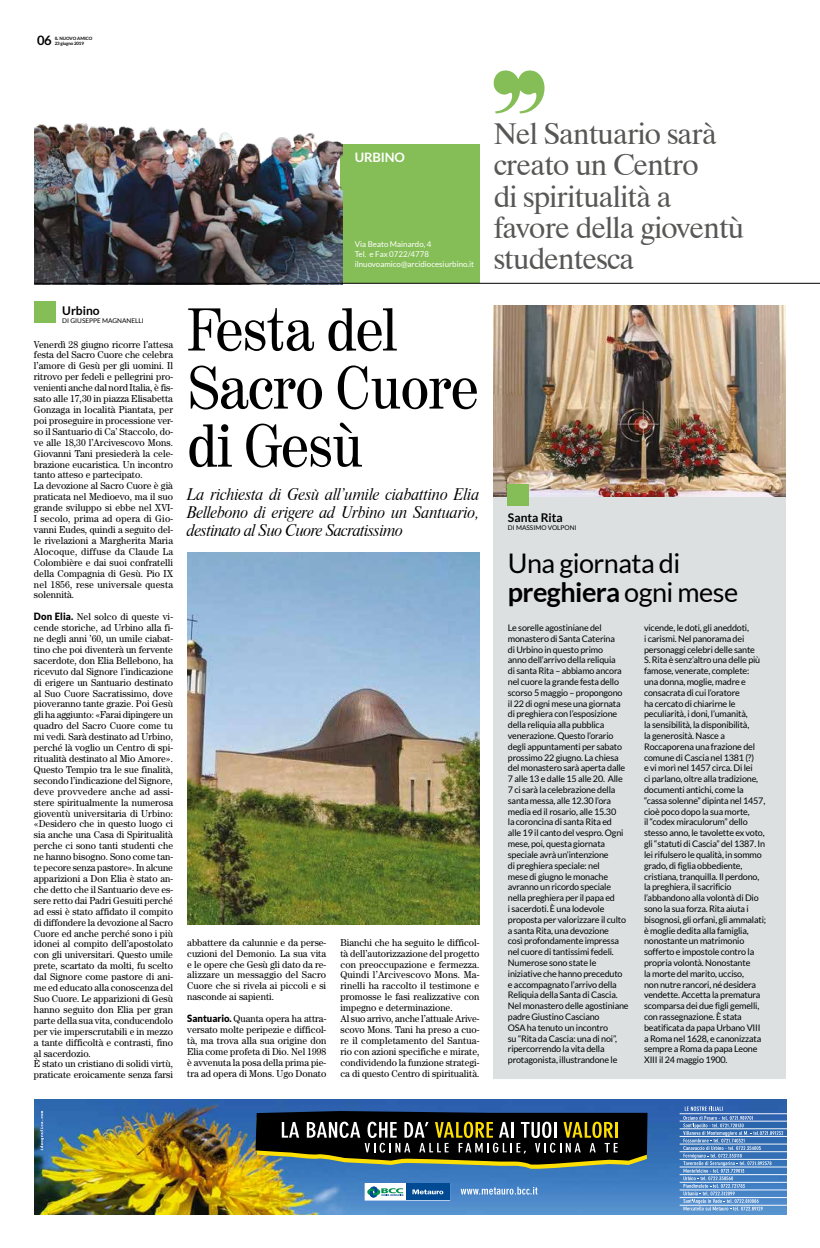
<style>
.page{position:relative;width:820px;height:1248px;background:#fff}
.page>*{position:absolute;margin:0;border:0;box-sizing:border-box;transform-origin:0 0}
.t1{font:60px/58px "Century 725 BT";letter-spacing:-.02em;color:#000;scale:.93 1}
.t2{font:30px/31.4px "Dutch 801 BT";letter-spacing:-.03em;color:#575756}
.t3{font:27px/29px "Lato";letter-spacing:-.02em;color:#000}
.t4{font:16px/18px "Dutch 801 BT Italic Headline";letter-spacing:-.03em;color:#000;text-align:justify}
.t5{font:700 13px "Lato";letter-spacing:-.01em;color:#fff}
.t6{font:700 13px "Lato";color:#000}
.t7{font:700 12px "Lato";color:#000}
.t8{font:10px/10.9px "Century Std";color:#000;scale:.95 1}
.t9{font:9px/10.8px "Lato";letter-spacing:-.02em;color:#000}
.t10{font:8px/9.6px "Lato";color:#fff}
.t11{font:6.5px "Lato";color:#000}
.t12{font:700 4.5px "Lato";color:#000}
.t13{font:700 4.5px "Lato";letter-spacing:-.03em;color:#000}
.s1{font-family:"Lato";font-weight:900}
.s2{font-weight:700}
</style>
<div class="page">
<div style="left:340px;top:144px;width:139px;height:139px;background:#85be57"></div>
<img style="left:187px;top:552px;width:292px;height:372px">
<div style="left:34px;top:301px;width:21px;height:21px;background:#85be57"></div>
<div style="left:493px;top:311px;width:292px;height:767px;background:#dce0e1"></div>
<img style="left:493px;top:305px;width:292px;height:191px">
<div style="left:507px;top:484px;width:21px;height:21px;background:#85be57"></div>
<svg style="left:493px;top:70px;width:51px;height:43px"></svg>
<img style="left:34px;top:1099px;width:751px;height:114px">
<svg style="left:255px;top:1110px;width:392px;height:60px;background:#393d2f"></svg>
<div style="left:365px;top:1183px;width:84px;height:16px;background:#fff"></div>
<div style="left:365px;top:1183px;width:84px;height:17px;border:1px solid #fff"></div>
<div style="left:406px;top:1183px;width:43px;height:16px;background:#004a93"></div>
<svg style="left:367px;top:1186px;width:36px;height:10px"></svg>
<svg style="left:412px;top:1189px;width:31px;height:5px"></svg>
<svg style="left:460px;top:1186px;width:77px;height:8px"></svg>
<hr style="left:679px;top:1120px;width:106px;height:1px;background:#fff">
<hr style="left:679px;top:1128px;width:106px;height:1px;background:#fff">
<hr style="left:679px;top:1136px;width:106px;height:1px;background:#fff">
<hr style="left:679px;top:1143px;width:106px;height:1px;background:#fff">
<hr style="left:679px;top:1151px;width:106px;height:1px;background:#fff">
<hr style="left:679px;top:1158px;width:106px;height:1px;background:#fff">
<hr style="left:679px;top:1166px;width:106px;height:1px;background:#fff">
<hr style="left:679px;top:1174px;width:106px;height:1px;background:#fff">
<hr style="left:679px;top:1181px;width:106px;height:1px;background:#fff">
<hr style="left:679px;top:1189px;width:106px;height:1px;background:#fff">
<hr style="left:679px;top:1197px;width:106px;height:1px;background:#fff">
<hr style="left:679px;top:1204px;width:106px;height:1px;background:#fff">
<svg style="left:683px;top:1106px;width:99px;height:104px;background:#6593c8"></svg>
<hr style="left:679px;top:1113px;width:106px;height:1px;background:#fff">
<svg style="left:40px;top:1110px;width:4px;height:40px"></svg>
<img style="left:34px;top:123px;width:308px;height:160px">
<hr style="left:34px;top:283px;width:785px;height:1px;background:#000">
<h3 class="t6" style="left:37px;top:32px;width:16px">06</h3>
<p class="t13" style="left:55px;top:40px;width:31px">23 giugno 2019</p>
<p class="t12" style="left:55px;top:36px;width:39px">IL NUOVO AMICO</p>
<h3 class="t5" style="left:354px;top:150px;width:52px">URBINO</h3>
<p class="t10" style="left:354px;top:240px;width:121px">Via Beato Mainardo, 4<br>Tel. e Fax 0722/4778 ilnuovoamico@arcidiocesiurbino.it</p>
<p class="t7" style="left:62px;top:303px;width:39px">Urbino</p>
<p class="t11" style="left:62px;top:316px;width:83px">DI GIUSEPPE MAGNANELLI</p>
<p class="t8" style="left:34px;top:338px;width:148px">Venerdì 28 giugno ricorre l’attesa festa del Sacro Cuore che celebra l’amore di Gesù per gli uomini. Il ritrovo per fedeli e pellegrini pro&shy;venienti anche dal nord Italia, è fis&shy;sato alle 17,30 in piazza Elisabetta<br>Gonzaga in località Piantata, per poi proseguire in processione ver&shy;so il Santuario di Ca’ Staccolo, do&shy;ve alle 18,30 l’Arcivescovo Mons.<br>Giovanni Tani presiederà la cele&shy;brazione eucaristica. Un incontro tanto atteso e partecipato.<br>La devozione al Sacro Cuore è già praticata nel Medioevo, ma il suo grande sviluppo si ebbe nel XVI-<br>I secolo, prima ad opera di Gio&shy;vanni Eudes, quindi a seguito del&shy;le rivelazioni a Margherita Maria<br>Alocoque, diffuse da Claude La<br>Colombière e dai suoi confratelli della Compagnia di Gesù. Pio IX nel 1856, rese universale questa solennità.</p>
<p class="t8" style="left:34px;top:611px;width:148px"><span class="s1">Don Elia.</span> Nel solco di queste vi&shy;cende storiche, ad Urbino alla fi&shy;ne degli anni ’60, un umile ciabat&shy;tino che poi diventerà un fervente sacerdote, don Elia Bellebono, ha ricevuto dal Signore l’indicazione di erigere un Santuario destinato al Suo Cuore Sacratissimo, dove pioveranno tante grazie. Poi Gesù gli ha aggiunto: «Farai dipingere un quadro del Sacro Cuore come tu mi vedi. Sarà destinato ad Urbino, perché là voglio un Centro di spi&shy;ritualità destinato al Mio Amore».<br>Questo Tempio tra le sue finalità, secondo l’indicazione del Signore, deve provvedere anche ad assi&shy;stere spiritualmente la numerosa gioventù universitaria di Urbino: «Desidero che in questo luogo ci sia anche una Casa di Spiritualità perche ci sono tanti studenti che ne hanno bisogno. Sono come tan&shy;te pecore senza pastore». In alcune apparizioni a Don Elia è stato an&shy;che detto che il Santuario deve es&shy;sere retto dai Padri Gesuiti perché ad essi è stato affidato il compito di diffondere la devozione al Sacro Cuore ed anche perché sono i più idonei al compito dell’apostolato con gli universitari. Questo umile prete, scartato da molti, fu scelto dal Signore come pastore di ani&shy;me ed educato alla conoscenza del Suo Cuore. Le apparizioni di Gesù hanno seguito don Elia per gran parte della sua vita, conducendolo per vie imperscrutabili e in mezzo a tante difficoltà e contrasti, fino al sacerdozio.<br>È stato un cristiano di solidi virtù, praticate eroicamente senza farsi</p>
<h1 class="t1" style="left:187px;top:299px;width:314px">Festa del<br>Sacro Cuore di Gesù</h1>
<h3 class="t4" style="left:187px;top:485px;width:294px">La richiesta di Gesù all’umile ciabattino Elia Bellebono di erigere ad Urbino un Santuario, destinato al Suo Cuore Sacratissimo</h3>
<p class="t8" style="left:187px;top:936px;width:148px;text-align:justify">abbattere da calunnie e da perse&shy;cuzioni del Demonio. La sua vita e le opere che Gesù gli dato da re&shy;alizzare un messaggio del Sacro Cuore che si rivela ai piccoli e si nasconde ai sapienti.</p>
<p class="t8" style="left:187px;top:1012px;width:148px;text-align:justify"><span class="s1">Santuario.</span> Quanta opera ha attra&shy;versato molte peripezie e difficol&shy;tà, ma trova alla sua origine don Elia come profeta di Dio. Nel 1998 è avvenuta la posa della prima pie&shy;tra ad opera di Mons. Ugo Donato</p>
<p class="t8" style="left:340px;top:936px;width:148px">Bianchi che ha seguito le difficol&shy;tà dell’autorizzazione del progetto con preoccupazione e fermezza.<br>Quindi l’Arcivescovo Mons. Ma&shy;rinelli ha raccolto il testimone e promosse le fasi realizzative con impegno e determinazione.<br>Al suo arrivo, anche l’attuale Arive&shy;scovo Mons. Tani ha preso a cuo&shy;re il completamento del Santua&shy;rio con azioni specifiche e mirate, condividendo la funzione strategi&shy;ca di questo Centro di spiritualità.</p>
<h2 class="t2" style="left:493px;top:117px;width:252px">Nel Santuario sarà creato un Centro<br>di spiritualità a favore della gioventù studentesca</h2>
<p class="t7" style="left:507px;top:511px;width:44px">Località</p>
<p class="t11" style="left:516px;top:524px;width:57px">NOME C GNOME</p>
<h3 class="t3" style="left:507px;top:548px;width:264px">Ximagnim <span class="s2">que </span>maximporeius et laccus</h3>
<p class="t7" style="left:507px;top:511px;width:56px">Santa Rita</p>
<p class="t11" style="left:507px;top:524px;width:70px">DI MASSIMO VOLPONI</p>
<h3 class="t3" style="left:507px;top:548px;width:232px">Una giornata di <span class="s2">preghiera</span> ogni mese</h3>
<p class="t9" style="left:507px;top:622px;width:122px">Le sorelle agostiniane del monastero di Santa Caterina<br>di Urbino in questo primo<br>anno dell’arrivo della reliquia<br>di santa Rita – abbiamo ancora nel cuore la grande festa dello scorso 5 maggio – propongono il 22 di ogni mese una giornata di preghiera con l’esposizione della reliquia alla pubblica venerazione. Questo l’orario degli appuntamenti per sabato prossimo 22 giugno. La chiesa del monastero sarà aperta dalle<br>7 alle 13 e dalle 15 alle 20. Alle<br>7 ci sarà la celebrazione della santa messa, alle 12.30 l’ora media ed il rosario, alle 15.30<br>la coroncina di santa Rita ed<br>alle 19 il canto del vespro. Ogni mese, poi, questa giornata speciale avrà un’intenzione<br>di preghiera speciale: nel<br>mese di giugno le monache avranno un ricordo speciale nella preghiera per il papa ed<br>i sacerdoti. È una lodevole proposta per valorizzare il culto a santa Rita, una devozione<br>così profondamente impressa nel cuore di tantissimi fedeli.<br>Numerose sono state le iniziative che hanno preceduto e accompagnato l’arrivo della<br>Reliquia della Santa di Cascia.<br>Nel monastero delle agostiniane padre Giustino Casciano<br>OSA ha tenuto un incontro<br>su “Rita da Cascia: una di noi”, ripercorrendo la vita della protagonista, illustrandone le</p>
<p class="t9" style="left:643px;top:622px;width:123px">vicende, le doti, gli aneddoti,<br>i carismi. Nel panorama dei personaggi celebri delle sante<br>S. Rita è senz’altro una delle più famose, venerate, complete:<br>una donna, moglie, madre e consacrata di cui l’oratore<br>ha cercato di chiarirne le peculiarità, i doni, l’umanità,<br>la sensibilità, la disponibilità,<br>la generosità. Nasce a<br>Roccaporena una frazione del comune di Cascia nel 1381 (?)<br>e vi morì nel 1457 circa. Di lei<br>ci parlano, oltre alla tradizione, documenti antichi, come la “cassa solenne” dipinta nel 1457, cioè poco dopo la sua morte,<br>il “codex miraculorum” dello stesso anno, le tavolette ex voto, gli “statuti di Cascia” del 1387. In lei rifulsero le qualità, in sommo grado, di figlia obbediente, cristiana, tranquilla. Il perdono, la preghiera, il sacrificio l’abbandono alla volontà di Dio sono la sua forza. Rita aiuta i bisognosi, gli orfani, gli ammalati; è moglie dedita alla famiglia, nonostante un matrimonio sofferto e impostole contro la propria volontà. Nonostante<br>la morte del marito, ucciso,<br>non nutre rancori, né desidera vendette. Accetta la prematura scomparsa dei due figli gemelli, con rassegnazione. È stata beatificata da papa Urbano VIII a Roma nel 1628, e canonizzata sempre a Roma da papa Leone<br>XIII il 24 maggio 1900.</p>
</div>
